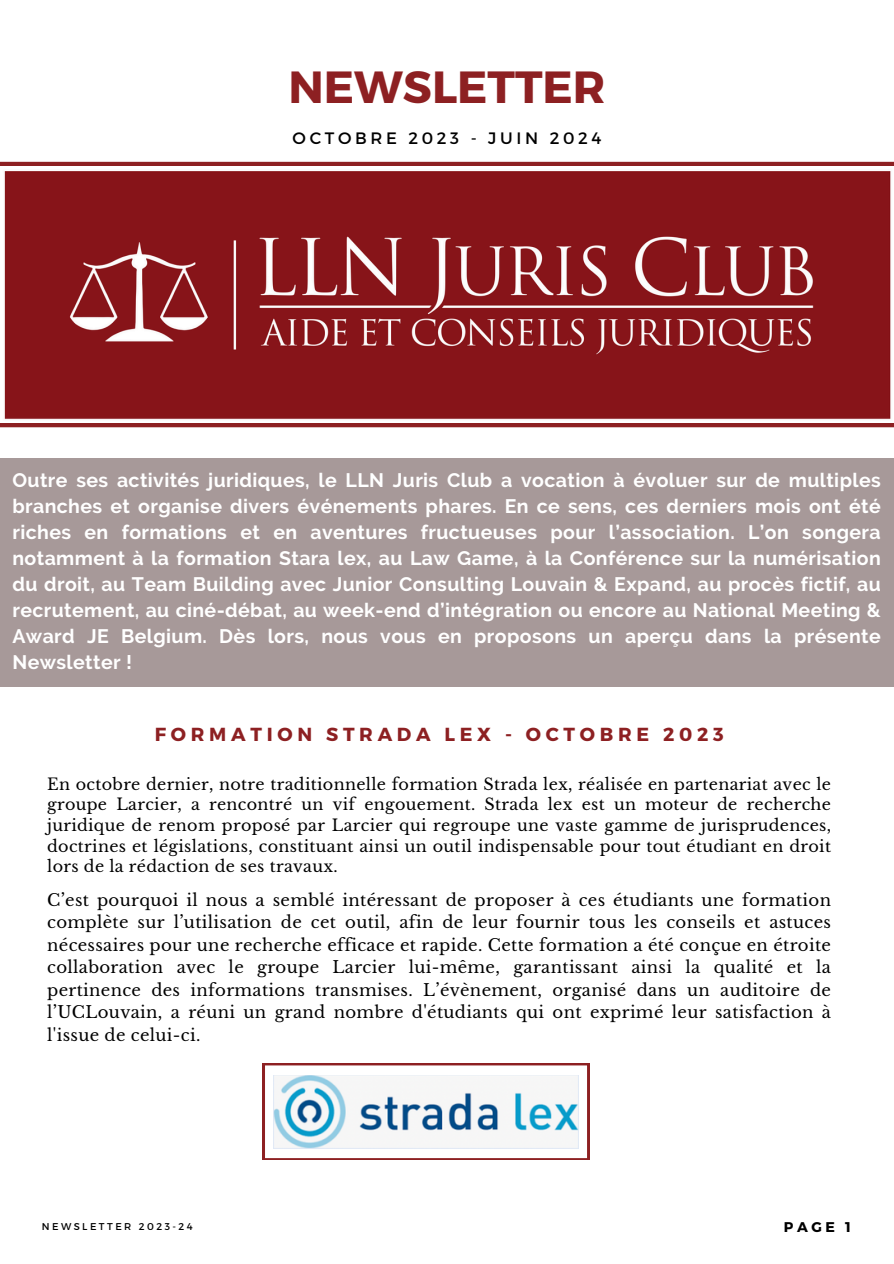
<style>
.page{position:relative;width:894px;height:1264px;background:#fff}
.page>*{position:absolute;margin:0;border:0;box-sizing:border-box;transform-origin:0 0}
.t1{font:700 45px "Montserrat";color:#8d2022}
.t2{font:700 19.5px/25.8px "Raleway";letter-spacing:.02em;color:#fff;text-align:justify}
.t3{font:700 18.9px "Montserrat";letter-spacing:.25em;color:#8d2022}
.t4{font:16.5px/22.5px "Libre Baskerville";letter-spacing:.02em;color:#000;text-align:justify}
.t5{font:16.5px "Montserrat";letter-spacing:.22em;color:#000}
.t6{font:15.9px/20.7px "Libre Baskerville";letter-spacing:.02em;color:#000;text-align:justify}
.t7{font:700 14.1px "Montserrat";color:#000}
.t8{font:9.9px "Montserrat";letter-spacing:.25em;color:#000}
</style>
<div class="page">
<hr style="left:0;top:162px;width:893px;height:4px;background:#8d2022">
<hr style="left:0;top:423px;width:893px;height:4px;background:#8d2022">
<img style="left:4px;top:171px;width:887px;height:249px">
<div style="left:0;top:458px;width:893px;height:229px;background:#a79999"></div>
<svg style="left:263px;top:1063px;width:326px;height:96px"></svg>
<img style="left:273px;top:1075px;width:305px;height:73px">
<h3 class="t1" style="left:288px;top:58px;width:318px">NEWSLETTER</h3>
<h2 class="t5" style="left:292px;top:128px;width:310px">OCTOBRE 2023 - JUIN 2024</h2>
<p class="t2" style="left:12px;top:467px;width:869px">Outre ses activités juridiques, le LLN Juris Club a vocation à évoluer sur de multiples branches et organise divers événements phares. En ce sens, ces derniers mois ont été riches en formations et en aventures fructueuses pour l’association. L’on songera notamment à la formation Stara lex, au Law Game, à la Conférence sur la numérisation du droit, au Team Building avec Junior Consulting Louvain &amp; Expand, au procès fictif, au recrutement, au ciné-débat, au week-end d’intégration ou encore au National Meeting &amp; Award JE Belgium. Dès lors, nous vous en proposons un aperçu dans la présente Newsletter !</p>
<p class="t3" style="left:155px;top:721px;width:570px">FORMATION STRADA LEX - OCTOBRE 2023</p>
<h6 class="t6" style="left:47px;top:773px;width:785px">En octobre dernier, notre traditionnelle formation Strada lex, réalisée en partenariat avec le groupe Larcier, a rencontré un vif engouement. Strada lex est un moteur de recherche juridique de renom proposé par Larcier qui regroupe une vaste gamme de jurisprudences, doctrines et législations, constituant ainsi un outil indispensable pour tout étudiant en droit lors de la rédaction de ses travaux.</h6>
<p class="t4" style="left:47px;top:888px;width:785px">C’est pourquoi il nous a semblé intéressant de proposer à ces étudiants une formation complète sur l’utilisation de cet outil, afin de leur fournir tous les conseils et astuces nécessaires pour une recherche efficace et rapide. Cette formation a été conçue en étroite collaboration avec le groupe Larcier lui-même, garantissant ainsi la qualité et la pertinence des informations transmises. L’évènement, organisé dans un auditoire de l’UCLouvain, a réuni un grand nombre d'étudiants qui ont exprimé leur satisfaction à l'issue de celui-ci.</p>
<h5 class="t8" style="left:42px;top:1220px;width:152px">NEWSLETTER 2023-24</h5>
<h5 class="t7" style="left:783px;top:1217px;width:68px">PAGE 1</h5>
</div>
